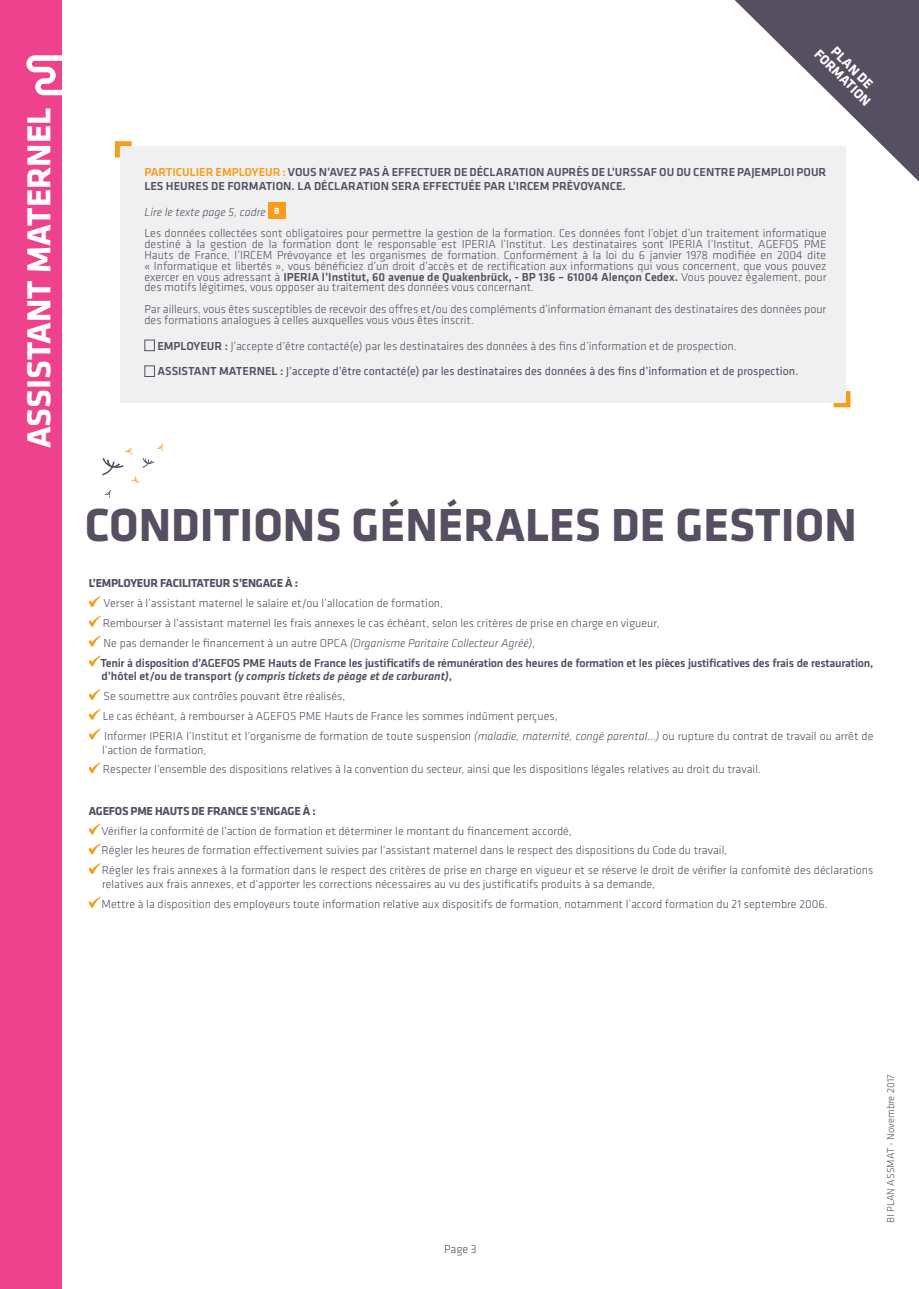
<style>
.page{position:relative;width:919px;height:1289px;background:#fff}
.page>*{position:absolute;margin:0;border:0;box-sizing:border-box;transform-origin:0 0}
.t1{font:700 48px "Klavika Basic";color:#564e61}
.t2{font:700 34.5px "Klavika Basic";color:#fff}
.t3{font:700 13.95px "Klavika Basic";color:#fff}
.t4{font:300 12px/10.8px "Klavika Basic";color:#564e61;text-align:justify}
.t5{font:500 12px/13.8px "Klavika Basic";color:#564e61}
.t6{font:500 12px "Klavika Basic";letter-spacing:-.02em;color:#564e61}
.t7{font:12px "Klavika Basic";color:#564e61}
.t8{font:700 12px "Klavika Basic";letter-spacing:-.02em;color:#564e61}
.t9{font:italic 500 12px "Klavika Basic";color:#564e61}
.t10{font:italic 300 12px "Klavika Basic";color:#564e61}
.t11{font:300 10.5px "Klavika Basic";color:#564e61}
.t12{font:700 9.3px "Klavika Basic";color:#fff}
.s1{color:#f89c1c}
.s2{font-weight:500}
.s3{font-style:italic}
.s4{font-style:normal}
</style>
<div class="page">
<svg style="left:115px;top:141px;width:17px;height:16px"></svg>
<svg style="left:833px;top:391px;width:17px;height:16px"></svg>
<svg style="left:89px;top:596px;width:12px;height:12px"></svg>
<svg style="left:89px;top:616px;width:12px;height:11px"></svg>
<svg style="left:89px;top:635px;width:12px;height:12px"></svg>
<svg style="left:89px;top:655px;width:12px;height:12px"></svg>
<svg style="left:89px;top:689px;width:12px;height:12px"></svg>
<svg style="left:89px;top:709px;width:12px;height:11px"></svg>
<svg style="left:89px;top:728px;width:12px;height:12px"></svg>
<svg style="left:89px;top:762px;width:12px;height:12px"></svg>
<svg style="left:89px;top:823px;width:12px;height:12px"></svg>
<svg style="left:89px;top:843px;width:12px;height:12px"></svg>
<svg style="left:89px;top:863px;width:12px;height:12px"></svg>
<svg style="left:89px;top:897px;width:12px;height:11px"></svg>
<div style="left:120px;top:146px;width:725px;height:256px;background:#f0f0f1"></div>
<div style="left:268px;top:202px;width:17px;height:17px;background:#f89c1c"></div>
<div style="left:144px;top:339px;width:11px;height:12px;border:1px solid #564e61"></div>
<div style="left:144px;top:365px;width:11px;height:12px;border:1px solid #564e61"></div>
<svg style="left:105px;top:490px;width:6px;height:8px"></svg>
<svg style="left:102px;top:443px;width:61px;height:40px"></svg>
<svg style="left:734px;top:0;width:184px;height:182px"></svg>
<div style="left:0;top:0;width:62px;height:1288px;background:#ee438c"></div>
<svg style="left:26px;top:55px;width:36px;height:40px"></svg>
<p class="t2" style="left:14px;top:448px;width:342px;rotate:-90deg">ASSISTANT MATERNEL</p>
<p class="t3" style="left:840px;top:42px;width:54px;rotate:45deg">PLAN DE</p>
<p class="t3" style="left:823px;top:44px;width:75px;rotate:45deg">FORMATION</p>
<p class="t5" style="left:144px;top:165px;width:683px"><span class="s1">PARTICULIER EMPLOYEUR :</span> VOUS N’AVEZ PAS À EFFECTUER DE DÉCLARATION AUPRÈS DE L’URSSAF OU DU CENTRE PAJEMPLOI POUR<br>LES HEURES DE FORMATION. LA DÉCLARATION SERA EFFECTUÉE PAR L’IRCEM PRÉVOYANCE.</p>
<p class="t10" style="left:144px;top:204px;width:123px">Lire le texte page 5, cadre</p>
<p class="t12" style="left:274px;top:204px;width:7px">B</p>
<p class="t4" style="left:144px;top:228px;width:683px">Les données collectées sont obligatoires pour permettre la gestion de la formation. Ces données font l’objet d’un traitement informatique destiné à la gestion de la formation dont le responsable est IPERIA l’Institut. Les destinataires sont IPERIA l’Institut, AGEFOS PME Hauts de France, l’IRCEM Prévoyance et les organismes de formation. Conformément à la loi du 6 janvier 1978 modifiée en 2004 dite « Informatique et libertés », vous bénéficiez d’un droit d’accès et de rectification aux informations qui vous concernent, que vous pouvez exercer en vous adressant à <span class="s2">IPERIA l’Institut, 60 avenue de Quakenbrück, - BP 136 – 61004 Alençon Cedex.</span> Vous pouvez également, pour des motifs légitimes, vous opposer au traitement des données vous concernant.</p>
<p class="t4" style="left:144px;top:303px;width:683px">Par ailleurs, vous êtes susceptibles de recevoir des offres et/ou des compléments d’information émanant des destinataires des données pour des formations analogues à celles auxquelles vous vous êtes inscrit.</p>
<p class="t4" style="left:157px;top:340px;width:581px"><span class="s2">EMPLOYEUR :</span> J’accepte d’être contacté(e) par les destinataires des données à des fins d’information et de prospection.</p>
<p class="t7" style="left:157px;top:363px;width:642px"><span class="s2">ASSISTANT MATERNEL :</span> J’accepte d’être contacté(e) par les destinataires des données à des fins d’information et de prospection.</p>
<p class="t1" style="left:85px;top:490px;width:773px">CONDITIONS GÉNÉRALES DE GESTION</p>
<p class="t8" style="left:89px;top:574px;width:211px">L’EMPLOYEUR FACILITATEUR S’ENGAGE À :</p>
<p class="t4" style="left:104px;top:597px;width:341px">Verser à l’assistant maternel le salaire et/ou l’allocation de formation,</p>
<p class="t4" style="left:103px;top:617px;width:558px">Rembourser à l’assistant maternel les frais annexes le cas échéant, selon les critères de prise en charge en vigueur,</p>
<p class="t4" style="left:104px;top:637px;width:433px">Ne pas demander le financement à un autre OPCA <span class="s3">(Organisme Paritaire Collecteur Agréé)</span>,</p>
<p class="t6" style="left:100px;top:654px;width:774px">Tenir à disposition d’AGEFOS PME Hauts de France les justificatifs de rémunération des heures de formation et les pièces justificatives des frais de restauration,</p>
<p class="t9" style="left:101px;top:668px;width:352px"><span class="s4">d’hôtel et/ou de transport</span> (y compris tickets de péage et de carburant)<span class="s4">,</span></p>
<p class="t4" style="left:104px;top:690px;width:243px">Se soumettre aux contrôles pouvant être réalisés,</p>
<p class="t4" style="left:103px;top:710px;width:456px">Le cas échéant, à rembourser à AGEFOS PME Hauts de France les sommes indûment perçues,</p>
<p class="t4" style="left:104px;top:730px;width:770px">Informer IPERIA l’Institut et l’organisme de formation de toute suspension <span class="s3">(maladie, maternité, congé parental...)</span> ou rupture du contrat de travail ou arrêt de</p>
<p class="t4" style="left:102px;top:744px;width:106px">l’action de formation,</p>
<p class="t4" style="left:103px;top:764px;width:659px">Respecter l’ensemble des dispositions relatives à la convention du secteur, ainsi que les dispositions légales relatives au droit du travail.</p>
<p class="t8" style="left:89px;top:802px;width:228px">AGEFOS PME HAUTS DE FRANCE S’ENGAGE À :</p>
<p class="t4" style="left:101px;top:825px;width:472px">Vérifier la conformité de l’action de formation et déterminer le montant du financement accordé,</p>
<p class="t4" style="left:101px;top:845px;width:627px">Régler les heures de formation effectivement suivies par l’assistant maternel dans le respect des dispositions du Code du travail,</p>
<p class="t4" style="left:102px;top:864px;width:773px">Régler les frais annexes à la formation dans le respect des critères de prise en charge en vigueur et se réserve le droit de vérifier la confomité des déclarations</p>
<p class="t4" style="left:102px;top:878px;width:554px">relatives aux frais annexes, et d’apporter les corrections nécessaires au vu des justificatifs produits à sa demande,</p>
<p class="t4" style="left:101px;top:898px;width:727px">Mettre à la disposition des employeurs toute information relative aux dispositifs de formation, notamment l’accord formation du 21 septembre 2006.</p>
<p class="t4" style="left:444px;top:1243px;width:34px">Page 3</p>
<p class="t11" style="left:884px;top:1222px;width:150px;rotate:-90deg">BI PLAN ASSMAT - Novembre 2017</p>
</div>
